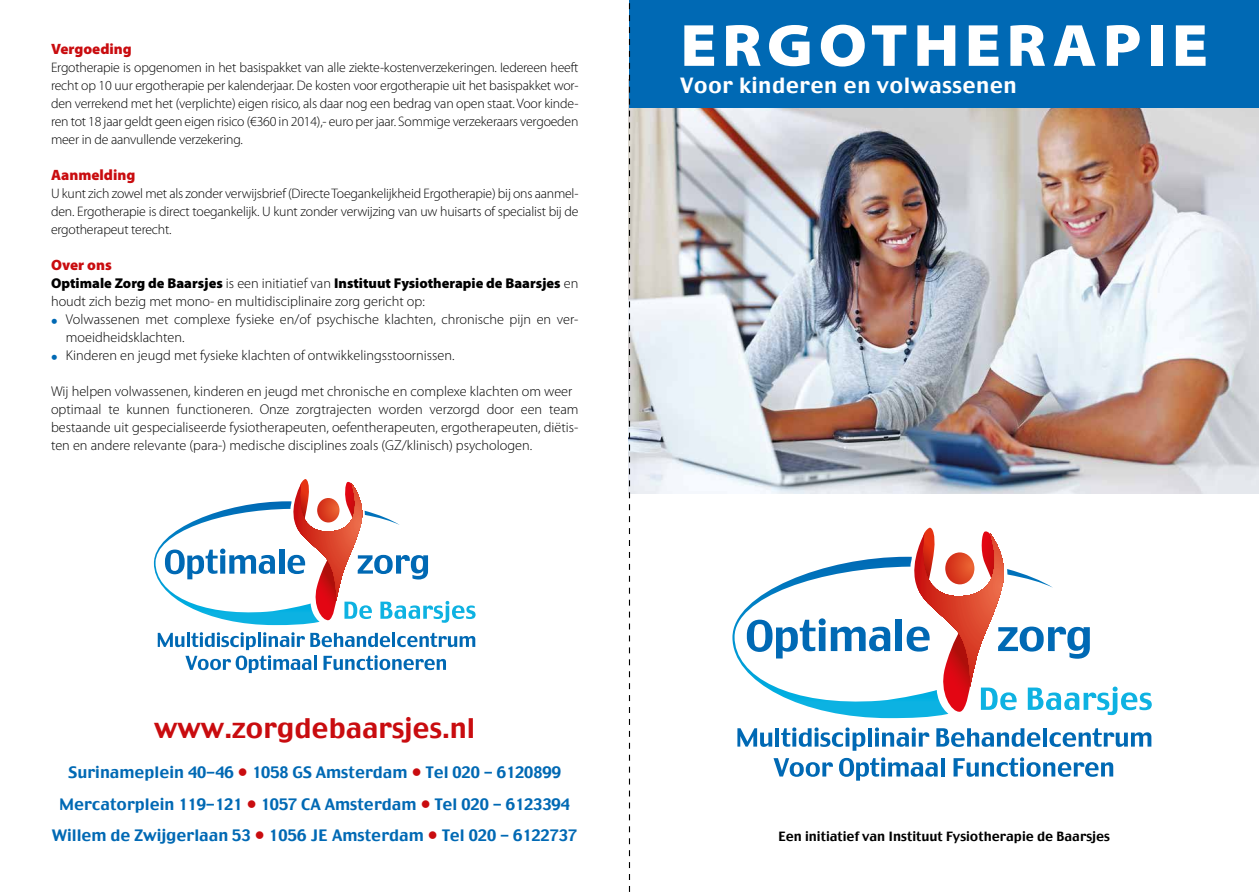
<style>
.page{position:relative;width:1259px;height:893px;background:#fff}
.page>*{position:absolute;margin:0;border:0;box-sizing:border-box;transform-origin:0 0}
.t1{font:900 semi-expanded 60px "Myriad Pro";letter-spacing:.095em;color:#fff}
.t2{font:27px "Charcoal";color:#c90c0f}
.t3{font:21px "Charcoal";letter-spacing:.02em;color:#fff}
.t4{font:15.75px/31.5px "Charcoal";color:#0069b4;text-align:center}
.t5{font:900 15px "Myriad Pro";color:#c90c0f}
.t6{font:300 14.25px/18px "Myriad Pro";color:#000}
.t7{font:300 13.8px/18px "Myriad Pro";letter-spacing:-.015em;color:#000;text-align:justify}
.t8{font:12.75px "Charcoal";color:#000}
.s1{font-weight:900}
.s2{font-weight:900;font-size:18px;color:#0069b4}
.s3{font-size:18px;color:#c90c0f}
</style>
<div class="page">
<img style="left:628px;top:80px;width:631px;height:414px">
<div style="left:629px;top:0;width:630px;height:107px;background:#0069b4"></div>
<svg style="left:732px;top:528px;width:419px;height:190px"></svg>
<svg style="left:737px;top:728px;width:35px;height:19px"></svg>
<hr style="left:775px;top:728px;width:4px;height:19px;background:#0069b4">
<svg style="left:781px;top:727px;width:84px;height:24px"></svg>
<hr style="left:868px;top:728px;width:4px;height:19px;background:#0069b4">
<svg style="left:875px;top:727px;width:54px;height:20px"></svg>
<svg style="left:936px;top:728px;width:104px;height:19px"></svg>
<hr style="left:1043px;top:728px;width:4px;height:19px;background:#0069b4">
<svg style="left:1049px;top:728px;width:102px;height:19px"></svg>
<svg style="left:773px;top:758px;width:60px;height:19px"></svg>
<svg style="left:839px;top:757px;width:98px;height:24px"></svg>
<svg style="left:941px;top:758px;width:3px;height:18px"></svg>
<svg style="left:953px;top:757px;width:160px;height:20px"></svg>
<svg style="left:154px;top:479px;width:321px;height:146px"></svg>
<svg style="left:158px;top:632px;width:317px;height:41px"></svg>
<svg style="left:629px;top:3px;width:1px;height:889px"></svg>
<p class="t5" style="left:51px;top:40px;width:82px">Vergoeding</p>
<p class="t7" style="left:51px;top:59px;width:529px">Ergotherapie is opgenomen in het basispakket van alle ziekte-kostenverzekeringen. Iedereen heeft recht op 10 uur ergotherapie per kalenderjaar. De kosten voor ergotherapie uit het basispakket wor&shy;den verrekend met het (verplichte) eigen risico, als daar nog een bedrag van open staat. Voor kinde&shy;ren tot 18 jaar geldt geen eigen risico (€360 in 2014),- euro per jaar. Sommige verzekeraars vergoeden meer in de aanvullende verzekering.</p>
<p class="t5" style="left:51px;top:166px;width:86px">Aanmelding</p>
<p class="t7" style="left:51px;top:185px;width:529px">U kunt zich zowel met als zonder verwijsbrief (Directe Toegankelijkheid Ergotherapie) bij ons aanmel&shy;den. Ergotherapie is direct toegankelijk. U kunt zonder verwijzing van uw huisarts of specialist bij de ergotherapeut terecht.</p>
<p class="t5" style="left:51px;top:256px;width:62px">Over ons</p>
<p class="t6" style="left:51px;top:274px;width:529px"><span class="s1">Optimale Zorg de Baarsjes</span> is een initiatief van <span class="s1">Instituut Fysiotherapie de Baarsjes</span> en houdt zich bezig met mono- en multidisciplinaire zorg gericht op:</p>
<p class="t6" style="left:66px;top:310px;width:514px;text-indent:-15px"><span class="s2">•</span> Volwassenen met complexe fysieke en/of psychische klachten, chronische pijn en ver&shy;moeidheidsklachten.</p>
<p class="t6" style="left:51px;top:346px;width:405px"><span class="s2">•</span> Kinderen en jeugd met fysieke klachten of ontwikkelingsstoornissen.</p>
<p class="t6" style="left:51px;top:382px;width:529px">Wij helpen volwassenen, kinderen en jeugd met chronische en complexe klachten om weer optimaal te kunnen functioneren. Onze zorgtrajecten worden verzorgd door een team bestaande uit gespecialiseerde fysiotherapeuten, oefentherapeuten, ergotherapeuten, diëtis&shy;ten en andere relevante (para-) medische disciplines zoals (GZ/klinisch) psychologen.</p>
<h1 class="t1" style="left:680px;top:11px;width:529px">ERGOTHERAPIE</h1>
<h3 class="t3" style="left:680px;top:72px;width:338px">Voor kinderen en volwassenen</h3>
<h2 class="t2" style="left:154px;top:711px;width:323px">www.zorgdebaarsjes.nl</h2>
<p class="t4" style="left:52px;top:757px;width:526px">Surinameplein 40-46 <span class="s3">•</span> 1058 GS Amsterdam <span class="s3">•</span> Tel 020 - 6120899<br>Mercatorplein 119-121 <span class="s3">•</span> 1057 CA Amsterdam <span class="s3">•</span> Tel 020 - 6123394<br>Willem de Zwijgerlaan 53 <span class="s3">•</span> 1056 JE Amsterdam <span class="s3">•</span> Tel 020 - 6122737</p>
<p class="t8" style="left:778px;top:828px;width:333px">Een initiatief van Instituut Fysiotherapie de Baarsjes</p>
</div>
